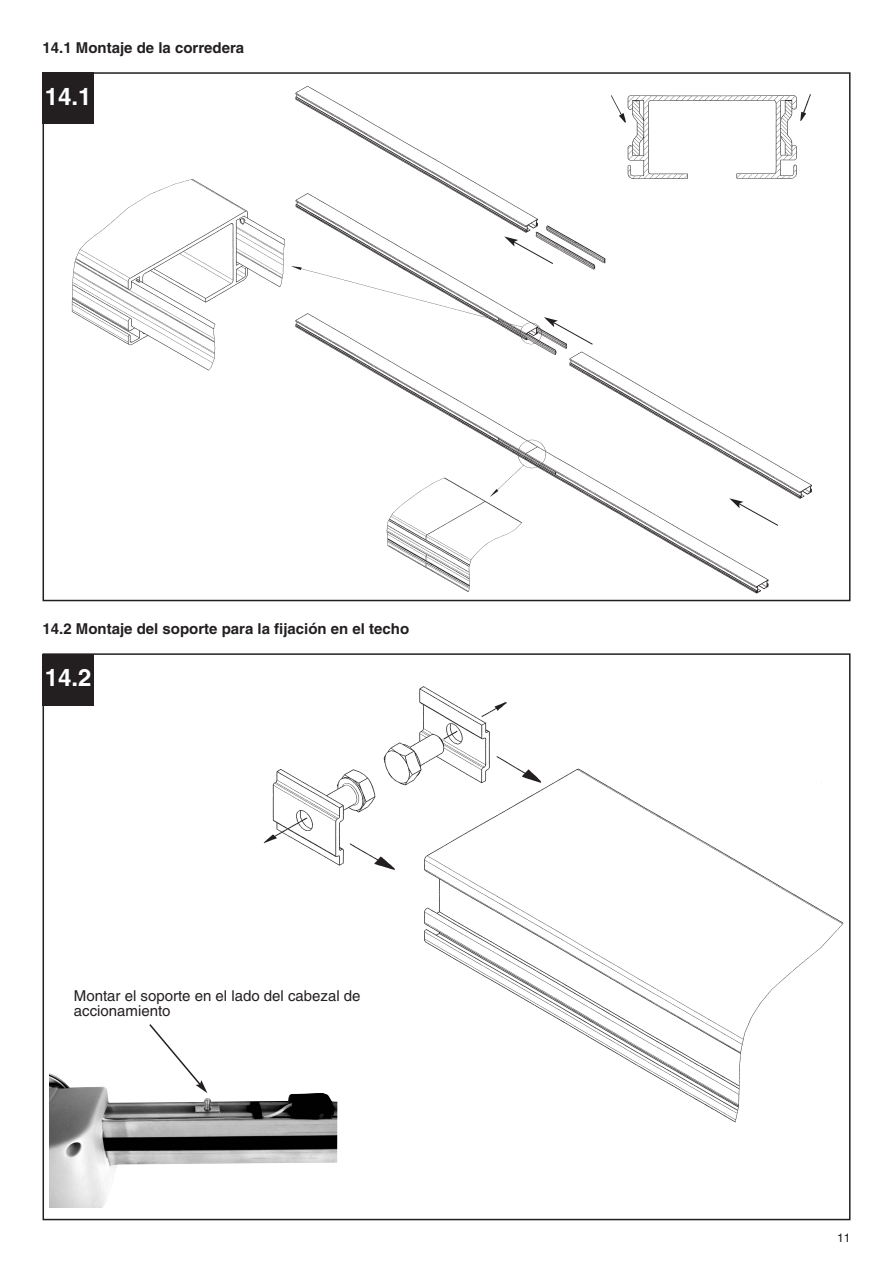
<style>
.page{position:relative;width:893px;height:1263px;background:#fff}
.page>*{position:absolute;margin:0;border:0;box-sizing:border-box;transform-origin:0 0}
.t1{font:700 24px "Helvetica";color:#fff}
.t2{font:700 15px "Helvetica";color:#231f20}
.t3{font:15px/15px "Helvetica";color:#231f20}
.t4{font:12px "Helvetica";color:#231f20}
</style>
<div class="page">
<img style="left:71px;top:85px;width:741px;height:509px">
<div style="left:43px;top:73px;width:51px;height:51px;background:#231f20"></div>
<img style="left:46px;top:686px;width:798px;height:519px">
<div style="left:43px;top:654px;width:51px;height:51px;background:#231f20"></div>
<svg style="left:504px;top:237px;width:50px;height:28px"></svg>
<svg style="left:544px;top:317px;width:49px;height:28px"></svg>
<svg style="left:729px;top:498px;width:50px;height:28px"></svg>
<div style="left:50px;top:1049px;width:300px;height:159px;background:#fff"></div>
<img style="left:50px;top:1073px;width:287px;height:135px">
<svg style="left:99px;top:966px;width:108px;height:127px"></svg>
<p class="t2" style="left:43px;top:43px;width:203px">14.1 Montaje de la corredera</p>
<h1 class="t1" style="left:45px;top:87px;width:48px">14.1</h1>
<p class="t2" style="left:43px;top:624px;width:368px">14.2 Montaje del soporte para la fijación en el techo</p>
<h1 class="t1" style="left:45px;top:668px;width:48px">14.2</h1>
<p class="t3" style="left:74px;top:990px;width:288px">Montar el soporte en el lado del cabezal de accionamiento</p>
<p class="t4" style="left:837px;top:1233px;width:15px">11</p>
</div>
